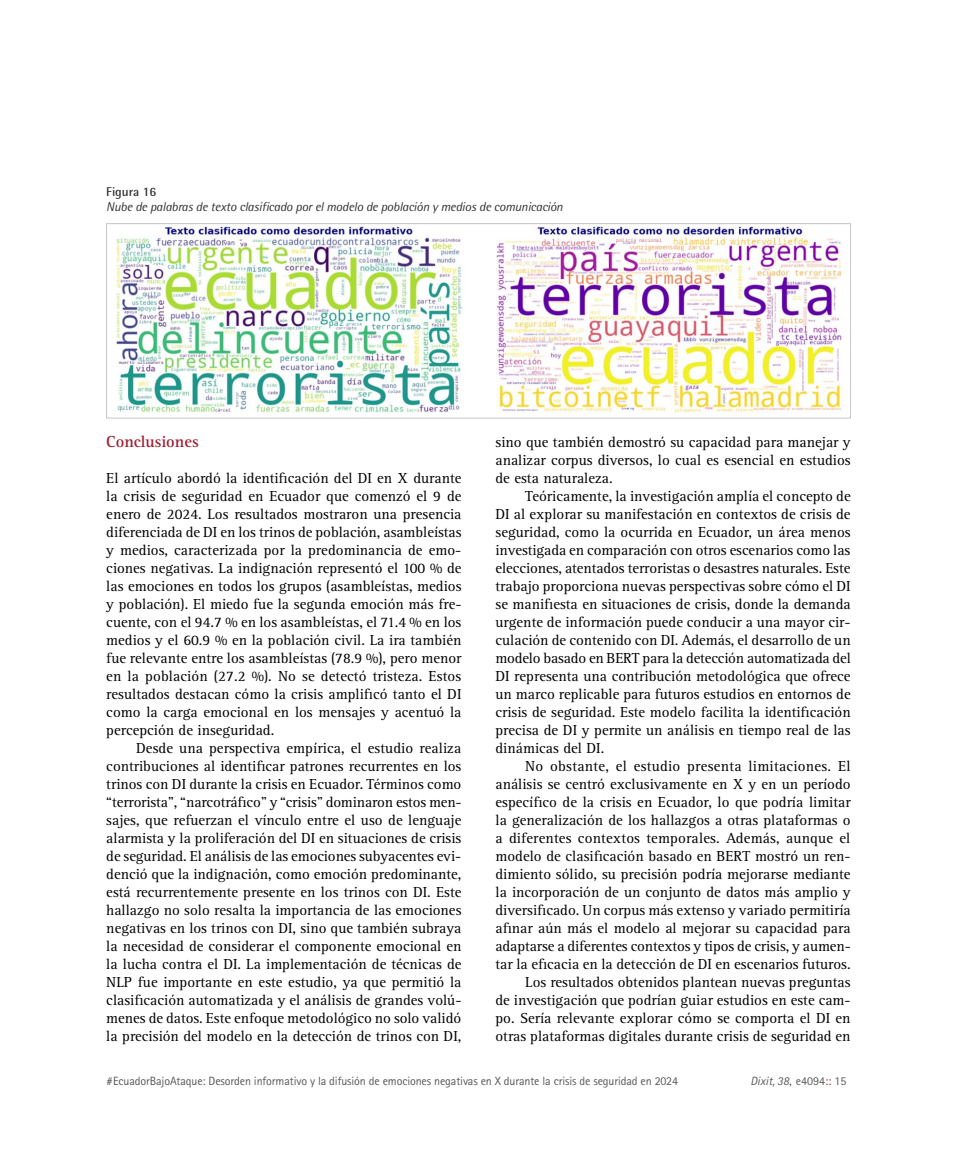
<style>
.page{position:relative;width:957px;height:1149px;background:#fff}
.page>*{position:absolute;margin:0;border:0;box-sizing:border-box;transform-origin:0 0}
.t1{font:700 16.5px "Rotis Serif Std";color:#a12236}
.t2{font:15px/18px "Rotis Serif Std";color:#000;text-align:justify}
.t3{font:italic 12.75px "Rotis Semi Sans Std";letter-spacing:-.015em;color:#323232}
.t4{font:700 12.75px "Rotis Semi Sans Std";color:#323232}
.t5{font:12px "Rotis Sans Serif Std";letter-spacing:-.01em;color:#575756}
.t6{font:italic 12px "Rotis Sans Serif Std";color:#575756}
.s1{font-family:"Rotis Semi Serif Std";font-style:normal}
.s2{font-style:normal}
.s3{font-style:normal;color:#a12236}
</style>
<div class="page">
<img style="left:113px;top:225px;width:730px;height:188px">
<div style="left:106px;top:223px;width:744px;height:195px;border:1px solid #c6c6c6"></div>
<p class="t4" style="left:106px;top:184px;width:52px">Figura 16</p>
<p class="t3" style="left:106px;top:199px;width:458px">Nube de palabras de texto clasificado por el modelo de población y medios de comunicación</p>
<p class="t1" style="left:106px;top:431px;width:94px">Conclusiones</p>
<p class="t2" style="left:106px;top:469px;width:357px">El artículo abordó la identificación del DI en X durante la crisis de seguridad en Ecuador que comenzó el 9 de enero de 2024. Los resultados mostraron una presencia diferenciada de DI en los trinos de población, asambleístas y medios, caracterizada por la predominancia de emo&shy;ciones negativas. La indignación representó el 100 % de las emociones en todos los grupos (asambleístas, medios y población). El miedo fue la segunda emoción más fre&shy;cuente, con el 94.7 % en los asambleístas, el 71.4 % en los medios y el 60.9 % en la población civil. La ira también fue relevante entre los asambleístas (78.9 %), pero menor en la población (27.2 %). No se detectó tristeza. Estos resultados destacan cómo la crisis amplificó tanto el DI como la carga emocional en los mensajes y acentuó la percepción de inseguridad.</p>
<p class="t2" style="left:106px;top:739px;width:357px;text-indent:30px">Desde una perspectiva empírica, el estudio realiza contribuciones al identificar patrones recurrentes en los trinos con DI durante la crisis en Ecuador. Términos como “terrorista”, “narcotráfico” y “crisis” dominaron estos men&shy;sajes, que refuerzan el vínculo entre el uso de lenguaje alarmista y la proliferación del DI en situaciones de crisis de seguridad. El análisis de las emociones subyacentes evi&shy;denció que la indignación, como emoción predominante, está recurrentemente presente en los trinos con DI. Este hallazgo no solo resalta la importancia de las emociones negativas en los trinos con DI, sino que también subraya la necesidad de considerar el componente emocional en la lucha contra el DI. La implementación de técnicas de NLP fue importante en este estudio, ya que permitió la clasificación automatizada y el análisis de grandes volú&shy;menes de datos. Este enfoque metodológico no solo validó la precisión del modelo en la detección de trinos con DI,</p>
<p class="t2" style="left:495px;top:433px;width:357px">sino que también demostró su capacidad para manejar y analizar corpus diversos, lo cual es esencial en estudios de esta naturaleza.</p>
<p class="t2" style="left:495px;top:487px;width:357px;text-indent:30px">Teóricamente, la investigación amplía el concepto de DI al explorar su manifestación en contextos de crisis de seguridad, como la ocurrida en Ecuador, un área menos investigada en comparación con otros escenarios como las elecciones, atentados terroristas o desastres naturales. Este trabajo proporciona nuevas perspectivas sobre cómo el DI se manifiesta en situaciones de crisis, donde la demanda urgente de información puede conducir a una mayor cir&shy;culación de contenido con DI. Además, el desarrollo de un modelo basado en BERT para la detección automatizada del DI representa una contribución metodológica que ofrece un marco replicable para futuros estudios en entornos de crisis de seguridad. Este modelo facilita la identificación precisa de DI y permite un análisis en tiempo real de las dinámicas del DI.</p>
<p class="t2" style="left:495px;top:757px;width:357px;text-align:right">No obstante, el estudio presenta limitaciones. El análisis se centró exclusivamente en X y en un período específico de la crisis en Ecuador, lo que podría limitar la generalización de los hallazgos a otras plataformas o a diferentes contextos temporales. Además, aunque el modelo de clasificación basado en BERT mostró un ren&shy;dimiento sólido, su precisión podría mejorarse mediante la incorporación de un conjunto de datos más amplio y diversificado. Un corpus más extenso y variado permitiría afinar aún más el modelo al mejorar su capacidad para adaptarse a diferentes contextos y tipos de crisis, y aumen&shy;tar la eficacia en la detección de DI en escenarios futuros.<br>Los resultados obtenidos plantean nuevas preguntas<br>de investigación que podrían guiar estudios en este cam&shy;po. Sería relevante explorar cómo se comporta el DI en otras plataformas digitales durante crisis de seguridad en</p>
<p class="t5" style="left:106px;top:1073px;width:573px">#EcuadorBajoAtaque: Desorden informativo y la difusión de emociones negativas en X durante la crisis de seguridad en 2024</p>
<p class="t6" style="left:750px;top:1073px;width:98px">Dixit, 38<span class="s1">,</span> <span class="s2">e4094</span><span class="s3">::</span> <span class="s2">15</span></p>
</div>
